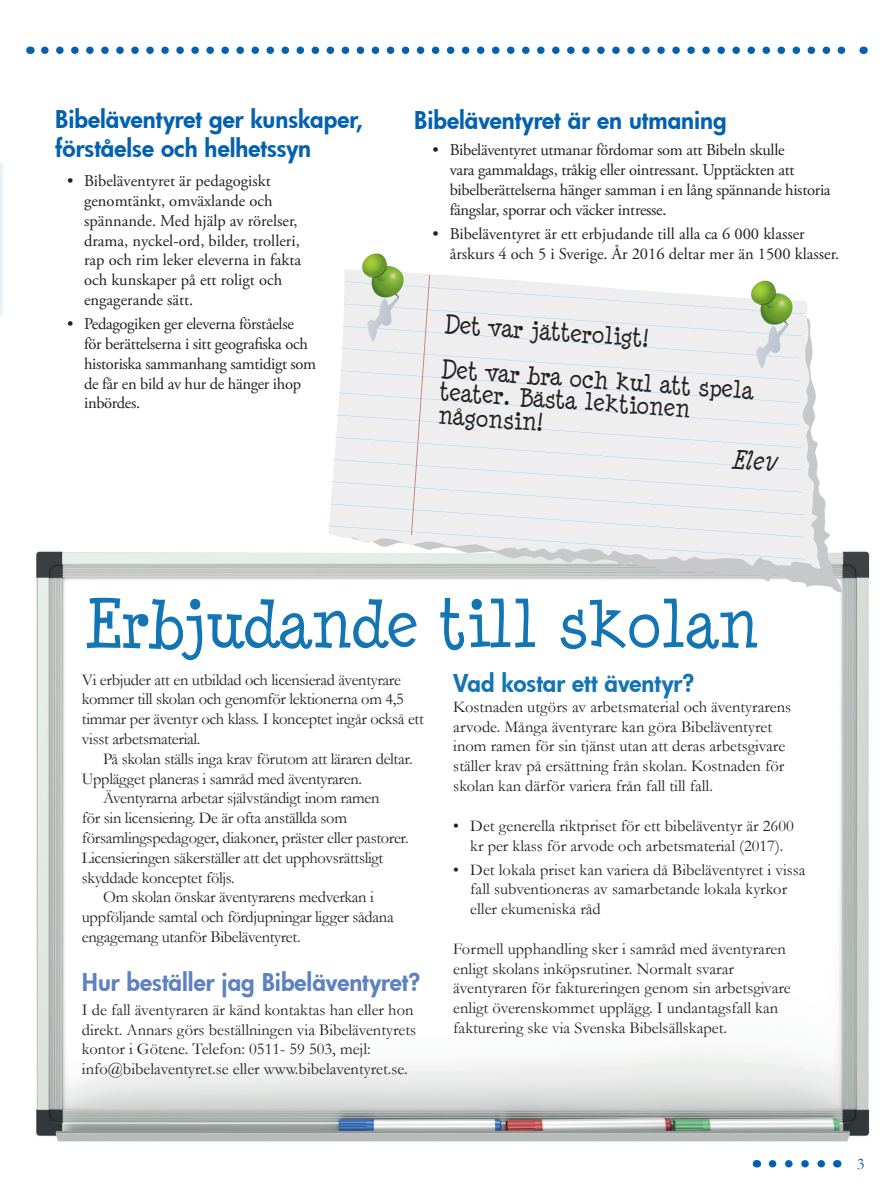
<style>
.page{position:relative;width:893px;height:1191px;background:#fff}
.page>*{position:absolute;margin:0;border:0;box-sizing:border-box;transform-origin:0 0}
.t1{font:66px "Minya Nouvelle";color:#1375b4}
.t2{font:italic 25.5px "Minya Nouvelle";color:#231f20}
.t3{font:800 24px/28.8px "Futura";color:#0461b0}
.t4{font:24px/45px "Minya Nouvelle";color:#231f20}
.t5{font:800 24px "Futura";color:#5d81c1}
.t6{font:800 24px "Futura";color:#1375b4}
.t7{font:16.5px/19.8px "Garamond";color:#231f20}
.t8{font:16.5px/19.8px "Garamond";letter-spacing:-.02em;color:#231f20}
.t9{font:16.5px/19.8px "Adobe Garamond Pro";letter-spacing:-.02em;color:#231f20}
.t10{font:16.5px/19.8px "Adobe Garamond Pro";color:#231f20}
.t11{font:16.5px "Garamond";color:#0461b0}
</style>
<div class="page">
<svg style="left:45px;top:47px;width:801px;height:7px"></svg>
<svg style="left:772px;top:1160px;width:53px;height:7px"></svg>
<img style="left:36px;top:551px;width:834px;height:591px">
<hr style="left:0;top:163px;width:3px;height:153px;background:#0461b0">
<svg style="left:345px;top:496px;width:497px;height:98px"></svg>
<svg style="left:328px;top:301px;width:493px;height:269px;background:#d7dad9"></svg>
<svg style="left:328px;top:253px;width:477px;height:306px;background:#ebeded"></svg>
<h3 class="t3" style="left:55px;top:105px;width:310px">Bibeläventyret ger kunskaper, förståelse och helhetssyn</h3>
<h3 class="t3" style="left:414px;top:105px;width:314px">Bibeläventyret är en utmaning</h3>
<p class="t10" style="left:84px;top:172px;width:219px;text-indent:-17px">• Bibeläventyret är pedagogiskt genomtänkt, omväxlande och spännande. Med hjälp av rörelser, drama, nyckel-ord, bilder, trolleri, rap och rim leker eleverna in fakta och kunskaper på ett roligt och engagerande sätt.</p>
<p class="t9" style="left:84px;top:314px;width:234px;text-indent:-17px">• Pedagogiken ger eleverna förståelse<br>för berättelserna i sitt geografiska och historiska sammanhang samtidigt som de får en bild av hur de hänger ihop inbördes.</p>
<p class="t9" style="left:450px;top:141px;width:382px;text-indent:-17px">• Bibeläventyret utmanar fördomar som att Bibeln skulle<br>vara gammaldags, tråkig eller ointressant. Upptäckten att bibelberättelserna hänger samman i en lång spännande historia fängslar, sporrar och väcker intresse.</p>
<p class="t10" style="left:450px;top:224px;width:391px;text-indent:-17px">• Bibeläventyret är ett erbjudande till alla ca 6 000 klasser årskurs 4 och 5 i Sverige. År 2016 deltar mer än 1500 klasser.</p>
<h3 class="t4" style="left:446px;top:301px;width:314px;rotate:4deg">Det var jätteroligt!<br>Det var bra och kul att spela</h3>
<h3 class="t4" style="left:440px;top:379px;width:252px;line-height:24px;rotate:4deg">teater. Bästa lektionen någonsin!</h3>
<h2 class="t2" style="left:731px;top:445px;width:48px;rotate:4deg">Elev</h2>
<h1 class="t1" style="left:82px;top:587px;width:677px">Erbjudande till skolan</h1>
<p class="t8" style="left:82px;top:669px;width:343px">Vi erbjuder att en utbildad och licensierad äventyrare kommer till skolan och genomför lektionerna om 4,5 timmar per äventyr och klass. I konceptet ingår också ett visst arbetsmaterial.</p>
<p class="t8" style="left:103px;top:748px;width:311px">På skolan ställs inga krav förutom att läraren deltar.</p>
<p class="t8" style="left:82px;top:768px;width:282px">Upplägget planeras i samråd med äventyraren.</p>
<p class="t8" style="left:103px;top:788px;width:278px">Äventyrarna arbetar självständigt inom ramen</p>
<p class="t8" style="left:82px;top:807px;width:267px">för sin licensiering. De är ofta anställda som</p>
<p class="t8" style="left:82px;top:827px;width:328px">församlingspedagoger, diakoner, präster eller pastorer.</p>
<p class="t8" style="left:82px;top:847px;width:303px">Licensieringen säkerställer att det upphovsrättsligt</p>
<p class="t8" style="left:82px;top:867px;width:154px">skyddade konceptet följs.</p>
<p class="t8" style="left:103px;top:887px;width:272px">Om skolan önskar äventyrarens medverkan i</p>
<p class="t8" style="left:82px;top:906px;width:313px">uppföljande samtal och fördjupningar ligger sådana</p>
<p class="t8" style="left:82px;top:926px;width:220px">engagemang utanför Bibeläventyret.</p>
<h3 class="t5" style="left:82px;top:965px;width:340px">Hur beställer jag Bibeläventyret?</h3>
<p class="t7" style="left:82px;top:999px;width:336px">I de fall äventyraren är känd kontaktas han eller hon direkt. Annars görs beställningen via Bibeläventyrets kontor i Götene. Telefon: 0511- 59 503, mejl: info@bibelaventyret.se eller www.bibelaventyret.se.</p>
<h3 class="t6" style="left:453px;top:667px;width:242px">Vad kostar ett äventyr?</h3>
<p class="t7" style="left:453px;top:696px;width:339px">Kostnaden utgörs av arbetsmaterial och äventyrarens arvode. Många äventyrare kan göra Bibeläventyret inom ramen för sin tjänst utan att deras arbetsgivare ställer krav på ersättning från skolan. Kostnaden för skolan kan därför variera från fall till fall.</p>
<p class="t7" style="left:453px;top:815px;width:342px;text-align:center">• Det generella riktpriset för ett bibeläventyr är 2600 kr per klass för arvode och arbetsmaterial (2017).</p>
<p class="t7" style="left:470px;top:859px;width:337px;text-indent:-17px">• Det lokala priset kan variera då Bibeläventyret i vissa fall subventioneras av samarbetande lokala kyrkor eller ekumeniska råd</p>
<p class="t7" style="left:453px;top:938px;width:339px">Formell upphandling sker i samråd med äventyraren enligt skolans inköpsrutiner. Normalt svarar äventyraren för faktureringen genom sin arbetsgivare enligt överenskommet upplägg. I undantagsfall kan fakturering ske via Svenska Bibelsällskapet.</p>
<p class="t11" style="left:857px;top:1152px;width:9px">3</p>
</div>
